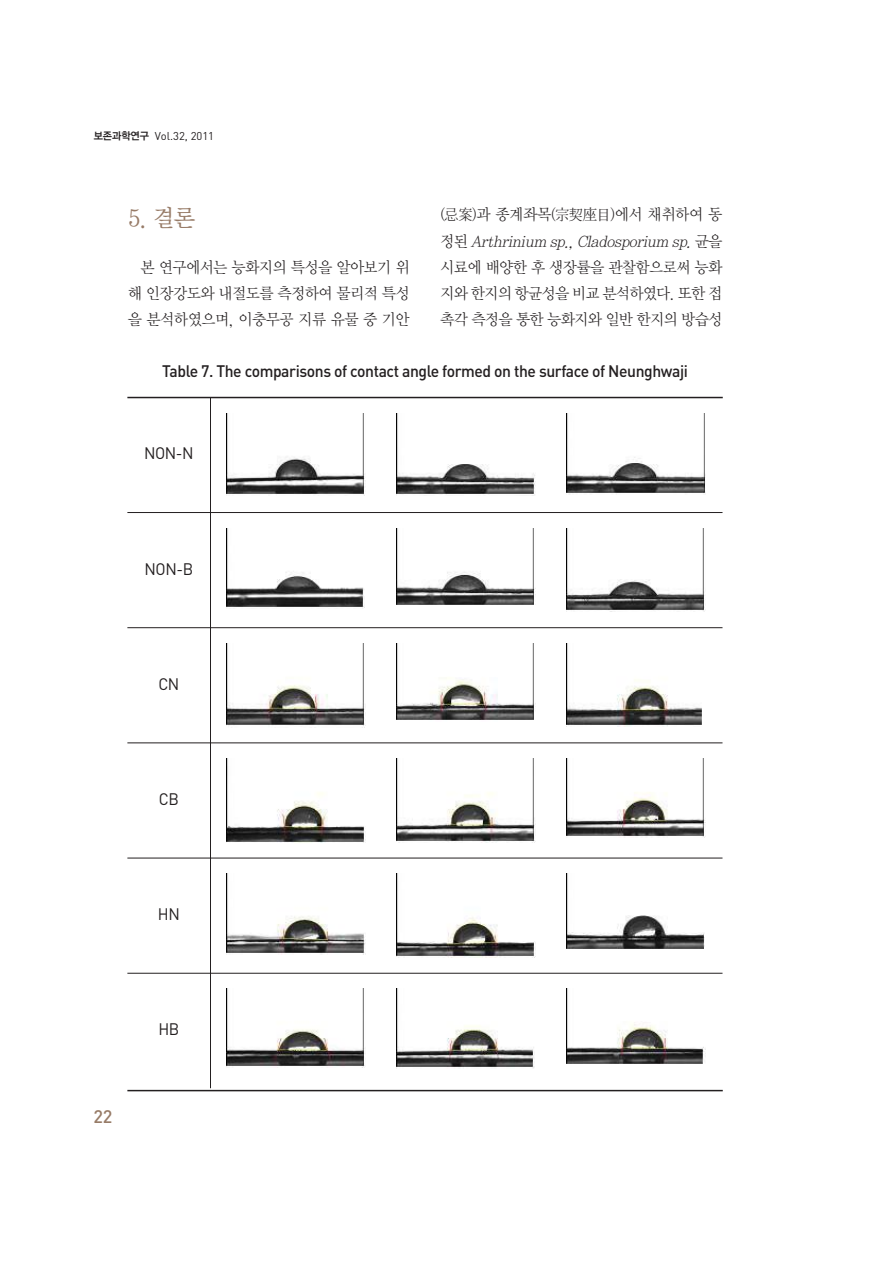
<style>
.page{position:relative;width:893px;height:1263px;background:#fff}
.page>*{position:absolute;margin:0;border:0;box-sizing:border-box;transform-origin:0 0}
.t1{font:24px "Y Mj O13 KS Cms UHC H";color:#977b67;scale:.95 1}
.t2{font:500 18px "DIN";color:#977b67}
.t3{font:500 16.5px "DIN";letter-spacing:-.025em;color:#231f20;scale:.95 1}
.t4{font:16.5px "DIN";letter-spacing:-.025em;color:#231f20;scale:.95 1}
.t5{font:15.75px/26.2px "Y Mj O12 KS Cms UHC H";letter-spacing:-.09em;color:#231f20;text-align:justify;scale:.95 1}
.t6{font:11.25px "DIN";color:#231f20}
.s1{font-family:"YGO14 KS Cms UHC H";font-size:10.5px}
.s2{font-style:italic}
</style>
<div class="page">
<hr style="left:210px;top:398px;width:1px;height:690px;background:#231f20">
<hr style="left:127px;top:512px;width:595px;height:1px;background:#231f20">
<hr style="left:127px;top:627px;width:595px;height:1px;background:#231f20">
<hr style="left:127px;top:743px;width:595px;height:1px;background:#231f20">
<hr style="left:127px;top:858px;width:595px;height:1px;background:#231f20">
<hr style="left:127px;top:973px;width:595px;height:1px;background:#231f20">
<hr style="left:127px;top:397px;width:596px;height:1px;background:#231f20">
<hr style="left:127px;top:1090px;width:596px;height:1px;background:#231f20">
<img style="left:227px;top:414px;width:138px;height:82px">
<img style="left:397px;top:414px;width:138px;height:82px">
<img style="left:567px;top:414px;width:138px;height:81px">
<img style="left:227px;top:529px;width:137px;height:80px">
<img style="left:397px;top:529px;width:138px;height:76px">
<img style="left:567px;top:529px;width:138px;height:83px">
<img style="left:227px;top:644px;width:138px;height:84px">
<img style="left:397px;top:644px;width:137px;height:76px">
<img style="left:567px;top:644px;width:135px;height:83px">
<img style="left:227px;top:758px;width:138px;height:85px">
<img style="left:397px;top:758px;width:138px;height:84px">
<img style="left:567px;top:758px;width:138px;height:79px">
<img style="left:227px;top:873px;width:138px;height:81px">
<img style="left:397px;top:873px;width:138px;height:84px">
<img style="left:567px;top:873px;width:137px;height:76px">
<img style="left:227px;top:988px;width:138px;height:80px">
<img style="left:397px;top:988px;width:137px;height:81px">
<img style="left:567px;top:988px;width:138px;height:76px">
<p class="t6" style="left:93px;top:132px;width:122px"><span class="s1">보존과학연구</span> Vol.32, 2011</p>
<p class="t1" style="left:127px;top:207px;width:74px">5. 결론</p>
<p class="t5" style="left:127px;top:255px;width:299px;text-indent:13px">본 연구에서는 능화지의 특성을 알아보기 위 해 인장강도와 내절도를 측정하여 물리적 특성 을 분석하였으며, 이충무공 지류 유물 중 기안</p>
<p class="t5" style="left:440px;top:202px;width:299px">(忌案)과 종계좌목(宗契座目)에서 채취하여 동 정 된 <span class="s2">Arthrinium sp.,Cladosporium sp.</span> 균 을 시료에 배양한 후 생장률을 관찰함으로써 능화 지와 한지의 항균성을 비교 분석하였다. 또한 접 촉각 측정을 통한 능화지와 일반 한지의 방습성</p>
<p class="t3" style="left:162px;top:365px;width:555px">Table 7. The comparisons of contact angle formed on the surface of Neunghwaji</p>
<p class="t4" style="left:144px;top:448px;width:54px">NON-N</p>
<p class="t4" style="left:145px;top:563px;width:53px">NON-B</p>
<p class="t4" style="left:158px;top:678px;width:24px">CN</p>
<p class="t4" style="left:159px;top:793px;width:23px">CB</p>
<p class="t4" style="left:158px;top:908px;width:25px">HN</p>
<p class="t2" style="left:93px;top:1110px;width:21px">22</p>
<p class="t4" style="left:158px;top:1023px;width:24px">HB</p>
</div>
